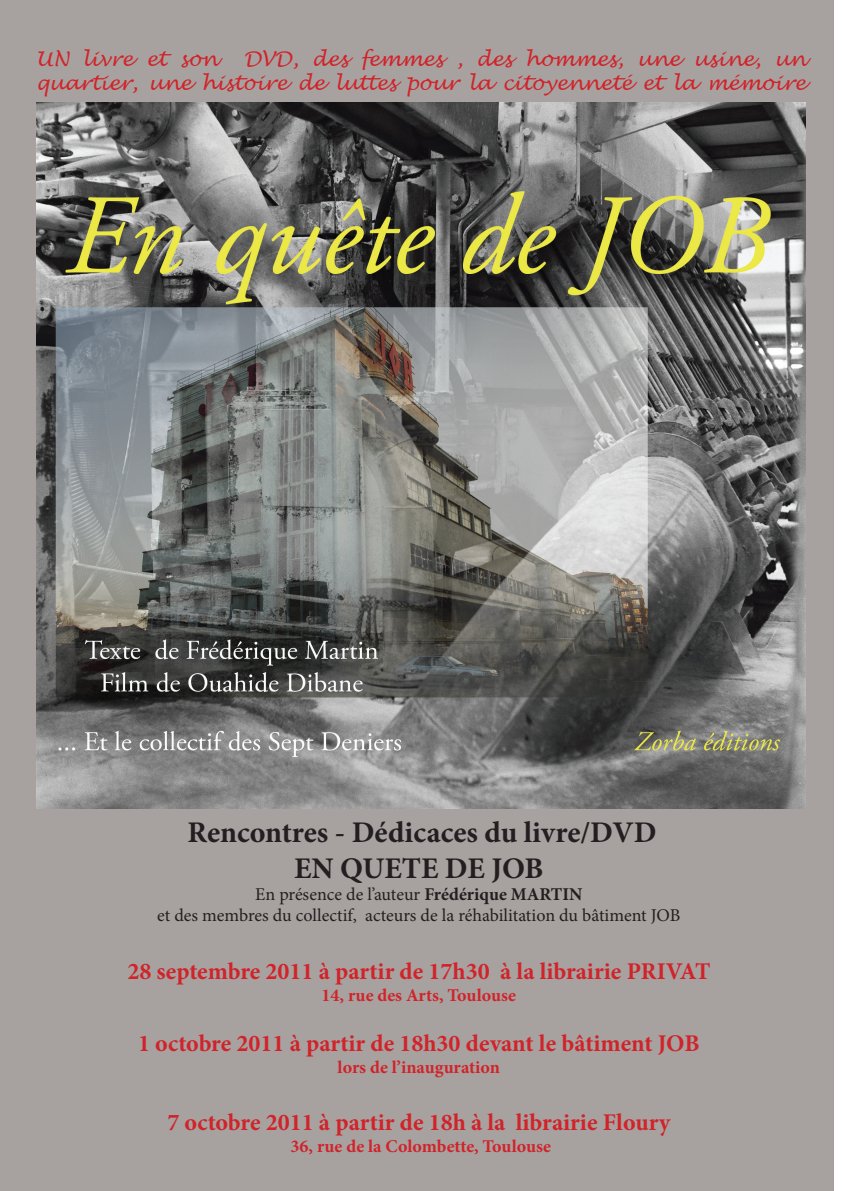
<style>
.page{position:relative;width:842px;height:1191px;background:#fff}
.page>*{position:absolute;margin:0;border:0;box-sizing:border-box;transform-origin:0 0}
.t1{font:700 30px/36px "Minion Pro";color:#231f20;text-align:center}
.t2{font:700 24px "Minion Pro";color:#d1232a}
.t3{font:italic 20px/24px "Lucida Handwriting";color:#d1232a;text-align:right}
.t4{font:18px/21.6px "Minion Pro";color:#231f20;text-align:center}
.t5{font:700 18px "Minion Pro";color:#d1232a}
.s1{font-weight:700}
</style>
<div class="page">
<div style="left:0;top:0;width:833px;height:1191px;background:#a7a2a0"></div>
<img style="left:36px;top:103px;width:770px;height:705px">
<p class="t3" style="left:36px;top:48px;width:183px">UN livre et son</p>
<p class="t3" style="left:36px;top:48px;width:771px">DVD, des femmes , des hommes, une usine, un<br>quartier, une histoire de luttes pour la citoyenneté et la mémoire</p>
<p class="t1" style="left:187px;top:814px;width:471px">Rencontres - Dédicaces du livre/DVD<br>EN QUETE DE JOB</p>
<p class="t4" style="left:157px;top:883px;width:525px">En présence de l’auteur <span class="s1">Frédérique MARTIN<br></span>et des membres du collectif, acteurs de la réhabilitation du bâtiment JOB</p>
<p class="t2" style="left:127px;top:954px;width:584px">28 septembre 2011 à partir de 17h30 à la librairie PRIVAT</p>
<p class="t5" style="left:322px;top:982px;width:196px">14, rue des Arts, Toulouse</p>
<p class="t2" style="left:138px;top:1026px;width:563px">1 octobre 2011 à partir de 18h30 devant le bâtiment JOB</p>
<p class="t5" style="left:338px;top:1054px;width:164px">lors de l’inauguration</p>
<p class="t2" style="left:167px;top:1105px;width:504px">7 octobre 2011 à partir de 18h à la librairie Floury</p>
<p class="t5" style="left:291px;top:1133px;width:262px">36, rue de la Colombette, Toulouse</p>
</div>
